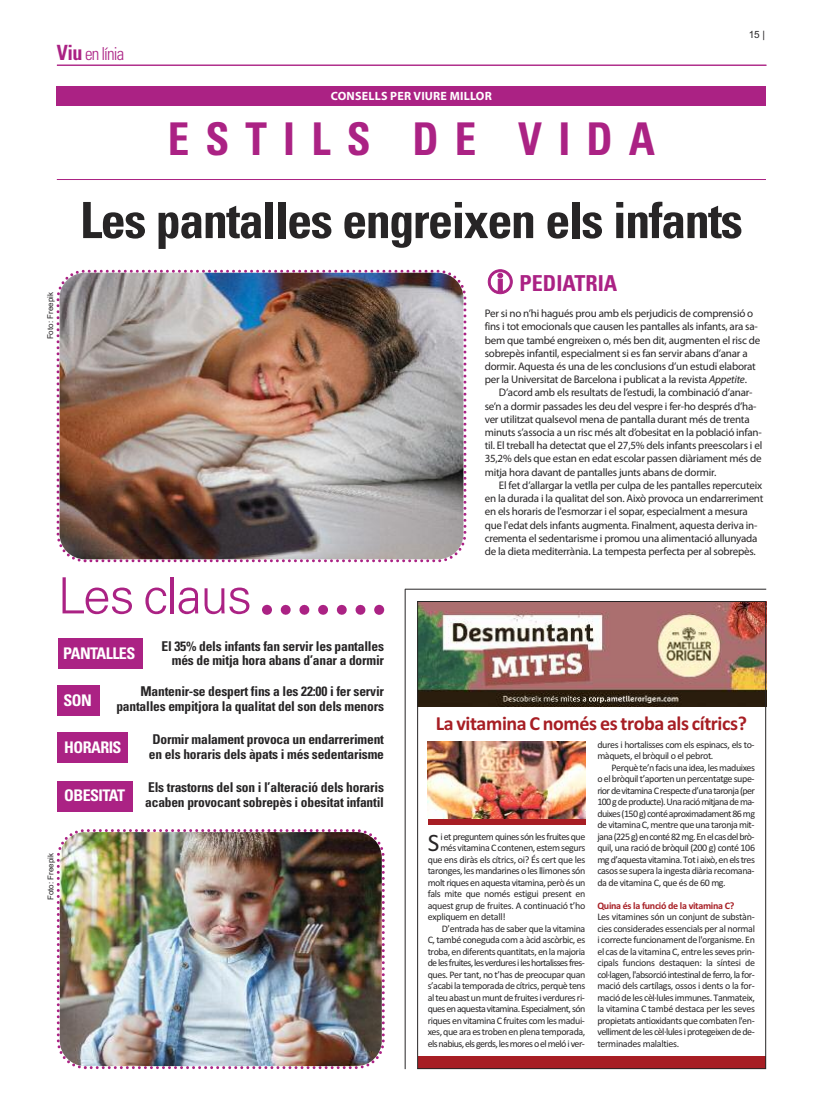
<style>
.page{position:relative;width:823px;height:1106px;background:#fff}
.page>*{position:absolute;margin:0;border:0;box-sizing:border-box;transform-origin:0 0}
.t1{font:700 condensed 50px "Univers LT Std";letter-spacing:-.03em;color:#272526}
.t2{font:300 50px "Univers LT Std";letter-spacing:-.025em;color:#ab2284}
.t3{font:700 condensed 45.1px "Univers LT Std";letter-spacing:.375em;color:#ab2284;scale:.95 1}
.t4{font:25.3px "Calibri";color:#272526}
.t5{font:700 condensed 22px "Univers LT Std";color:#ab2284}
.t6{font:700 20px "Calibri";letter-spacing:-.02em;color:#a71e24}
.t7{font:300 condensed 17.9px "Univers LT Std";letter-spacing:-.05em;color:#ab2284;scale:.95 1}
.t8{font:700 condensed 16px "Univers LT Std";letter-spacing:-.035em;color:#fff}
.t9{font:700 condensed 13.5px/14.5px "Univers LT Std";letter-spacing:-.015em;color:#272526;text-align:right}
.t10{font:700 12px "Myriad Pro";letter-spacing:.015em;color:#fff}
.t11{font:11px/13.2px "Myriad Pro";letter-spacing:-.02em;color:#272526}
.t12{font:10px/11.5px "Calibri";letter-spacing:-.04em;color:#272526;text-align:justify}
.t13{font:10px "Calibri";letter-spacing:-.065em;color:#272526}
.t14{font:10px "Calibri";letter-spacing:-.06em;color:#272526}
.t15{font:700 10px "Calibri";letter-spacing:-.03em;color:#a71e24}
.t16{font:10px "Arial";color:#272526}
.t17{font:8px "Arial";color:#272526}
.s1{font-weight:700;font-size:21px}
.s2{font-style:italic}
</style>
<div class="page">
<hr style="left:57px;top:65px;width:709px;height:1px;background:#ab2284">
<div style="left:57px;top:86px;width:708px;height:19px;background:#ab2284"></div>
<svg style="left:262px;top:605px;width:122px;height:10px"></svg>
<div style="left:57px;top:638px;width:85px;height:31px;background:#ab2284"></div>
<div style="left:57px;top:684px;width:43px;height:31px;background:#ab2284"></div>
<div style="left:57px;top:732px;width:71px;height:31px;background:#ab2284"></div>
<div style="left:57px;top:780px;width:76px;height:31px;background:#ab2284"></div>
<img style="left:56px;top:269px;width:411px;height:294px">
<img style="left:56px;top:829px;width:329px;height:241px">
<hr style="left:57px;top:179px;width:708px;height:1px;background:#ab2284">
<hr style="left:404px;top:589px;width:361px;height:1px;background:#272526">
<hr style="left:404px;top:589px;width:1px;height:480px;background:#272526">
<div style="left:417px;top:1055px;width:348px;height:13px;background:#a71e24"></div>
<img style="left:419px;top:603px;width:344px;height:104px">
<svg style="left:428px;top:818px;width:157px;height:6px"></svg>
<img style="left:427px;top:742px;width:158px;height:76px">
<h3 class="t7" style="left:57px;top:47px;width:72px"><span class="s1">Viu</span> en línia</h3>
<p class="t10" style="left:331px;top:91px;width:162px">CONSELLS PER VIURE MILLOR</p>
<h2 class="t3" style="left:168px;top:122px;width:514px">ESTILS DE VIDA</h2>
<p class="t16" style="left:748px;top:29px;width:18px">15 |</p>
<h1 class="t1" style="left:80px;top:202px;width:664px">Les pantalles engreixen els infants</h1>
<p class="t17" style="left:46px;top:339px;width:49px;rotate:-90deg">Foto: Freepik</p>
<h1 class="t2" style="left:57px;top:577px;width:196px">Les claus</h1>
<h3 class="t9" style="left:161px;top:640px;width:224px">El 35% dels infants fan servir les pantalles més de mitja hora abans d’anar a dormir</h3>
<h3 class="t8" style="left:63px;top:648px;width:73px">PANTALLES</h3>
<h3 class="t9" style="left:116px;top:685px;width:269px">Mantenir-se despert fins a les 22:00 i fer servir pantalles empitjora la qualitat del son dels menors</h3>
<h3 class="t8" style="left:64px;top:741px;width:59px">HORARIS</h3>
<h3 class="t8" style="left:63px;top:694px;width:30px">SON</h3>
<h3 class="t9" style="left:149px;top:733px;width:236px;text-align:left">Dormir malament provoca un endarreriment en els horaris dels àpats i més sedentarisme</h3>
<h3 class="t9" style="left:145px;top:781px;width:240px;text-align:left">Els trastorns del son i l’alteració dels horaris acaben provocant sobrepès i obesitat infantil</h3>
<h3 class="t8" style="left:64px;top:789px;width:62px">OBESITAT</h3>
<p class="t17" style="left:46px;top:900px;width:49px;rotate:-90deg">Foto: Freepik</p>
<h3 class="t5" style="left:519px;top:275px;width:99px">PEDIATRIA</h3>
<p class="t11" style="left:484px;top:308px;width:277px">Per si no n’hi hagués prou amb els perjudicis de comprensió o fins i tot emocionals que causen les pantalles als infants, ara sa&shy;bem que també engreixen o, més ben dit, augmenten el risc de sobrepès infantil, especialment si es fan servir abans d’anar a dormir. Aquesta és una de les conclusions d’un estudi elaborat per la Universitat de Barcelona i publicat a la revista <span class="s2">Appetite</span>.</p>
<p class="t11" style="left:484px;top:387px;width:279px;text-indent:14px">D’acord amb els resultats de l’estudi, la combinació d’anar&shy;se’n a dormir passades les deu del vespre i fer-ho després d’ha&shy;ver utilitzat qualsevol mena de pantalla durant més de trenta minuts s’associa a un risc més alt d’obesitat en la població infan&shy;til. El treball ha detectat que el 27,5% dels infants preescolars i el 35,2% dels que estan en edat escolar passen diàriament més de mitja hora davant de pantalles junts abans de dormir.</p>
<p class="t11" style="left:484px;top:479px;width:280px;text-indent:14px">El fet d’allargar la vetlla per culpa de les pantalles repercuteix en la durada i la qualitat del son. Això provoca un endarreriment en els horaris de l'esmorzar i el sopar, especialment a mesura que l'edat dels infants augmenta. Finalment, aquesta deriva in&shy;crementa el sedentarisme i promou una alimentació allunyada de la dieta mediterrània. La tempesta perfecta per al sobrepès.</p>
<h3 class="t6" style="left:435px;top:711px;width:312px">La vitamina C només es troba als cítrics?</h3>
<h3 class="t4" style="left:427px;top:827px;width:13px">S</h3>
<p class="t12" style="left:440px;top:830px;width:146px">i et preguntem quines són les fruites que</p>
<p class="t12" style="left:440px;top:842px;width:146px">més vitamina C contenen, estem segurs</p>
<p class="t12" style="left:427px;top:853px;width:159px">que ens diràs els cítrics, oi? És cert que les</p>
<p class="t12" style="left:427px;top:865px;width:159px">taronges, les mandarines o les llimones són</p>
<p class="t12" style="left:427px;top:876px;width:159px">molt riques en aquesta vitamina, però és un</p>
<p class="t12" style="left:427px;top:888px;width:159px">fals mite que només estigui present en</p>
<p class="t12" style="left:427px;top:899px;width:159px">aquest grup de fruites. A continuació t’ho</p>
<p class="t12" style="left:427px;top:911px;width:79px">expliquem en detall!</p>
<p class="t12" style="left:441px;top:922px;width:145px">D’entrada has de saber que la vitamina</p>
<p class="t12" style="left:427px;top:934px;width:159px">C, també coneguda com a àcid ascòrbic, es</p>
<p class="t12" style="left:427px;top:945px;width:159px">troba,endiferentsquantitats,enlamajoria</p>
<p class="t13" style="left:427px;top:957px;width:159px">delesfruites,lesverduresileshortalissesfres-</p>
<p class="t12" style="left:427px;top:968px;width:159px">ques. Per tant, no t’has de preocupar quan</p>
<p class="t12" style="left:427px;top:980px;width:159px">s’acabilatemporadadecítrics,perquètens</p>
<p class="t12" style="left:427px;top:991px;width:159px">alteuabastunmuntdefruitesiverduresri-</p>
<p class="t12" style="left:427px;top:1003px;width:159px">quesenaquestavitamina.Especialment,són</p>
<p class="t12" style="left:427px;top:1014px;width:159px">riques en vitamina C fruites com les madui-</p>
<p class="t12" style="left:427px;top:1026px;width:159px">xes,quearaestrobenenplenatemporada,</p>
<p class="t14" style="left:427px;top:1037px;width:159px">elsnabius,elsgerds,lesmoresoelmelóiver-</p>
<p class="t12" style="left:597px;top:738px;width:159px">dures i hortalisses com els espinacs, els to&shy;màquets, el bròquil o el pebrot.</p>
<p class="t12" style="left:597px;top:761px;width:159px;text-indent:14px">Perquète’nfacisunaidea,lesmaduixes o elbròquilt’aporten un percentatgesupe&shy;riordevitaminaCrespected’unataronja(per 100gdeproducte).Unaraciómitjanadema&shy;duixes(150g)contéaproximadament86mg devitaminaC,mentrequeunataronjamit&shy;jana(225g)enconté82mg.Enelcasdelbrò&shy;quil, una ració de bròquil (200 g) conté 106 mgd’aquestavitamina.Totiaixò,enelstres casos se supera la ingesta diària recomana&shy;da de vitamina C, que és de 60 mg.</p>
<p class="t15" style="left:597px;top:899px;width:138px">Quina és la funció de la vitamina C?</p>
<p class="t12" style="left:597px;top:911px;width:159px">Les vitamines són un conjunt de substàn&shy;cies considerades essencials per al normal i correcte funcionament de l'organisme. En el cas de la vitamina C, entre les seves prin&shy;cipals funcions destaquen: la síntesi de col·lagen, l'absorció intestinal de ferro, la for&shy;mació dels cartílags, ossos i dents o la for&shy;mació de les cèl·lules immunes. Tanmateix, la vitamina C també destaca per les seves propietats antioxidants que combaten l'en&shy;velliment de les cèl·lules i protegeixen de de&shy;terminades malalties.</p>
</div>
